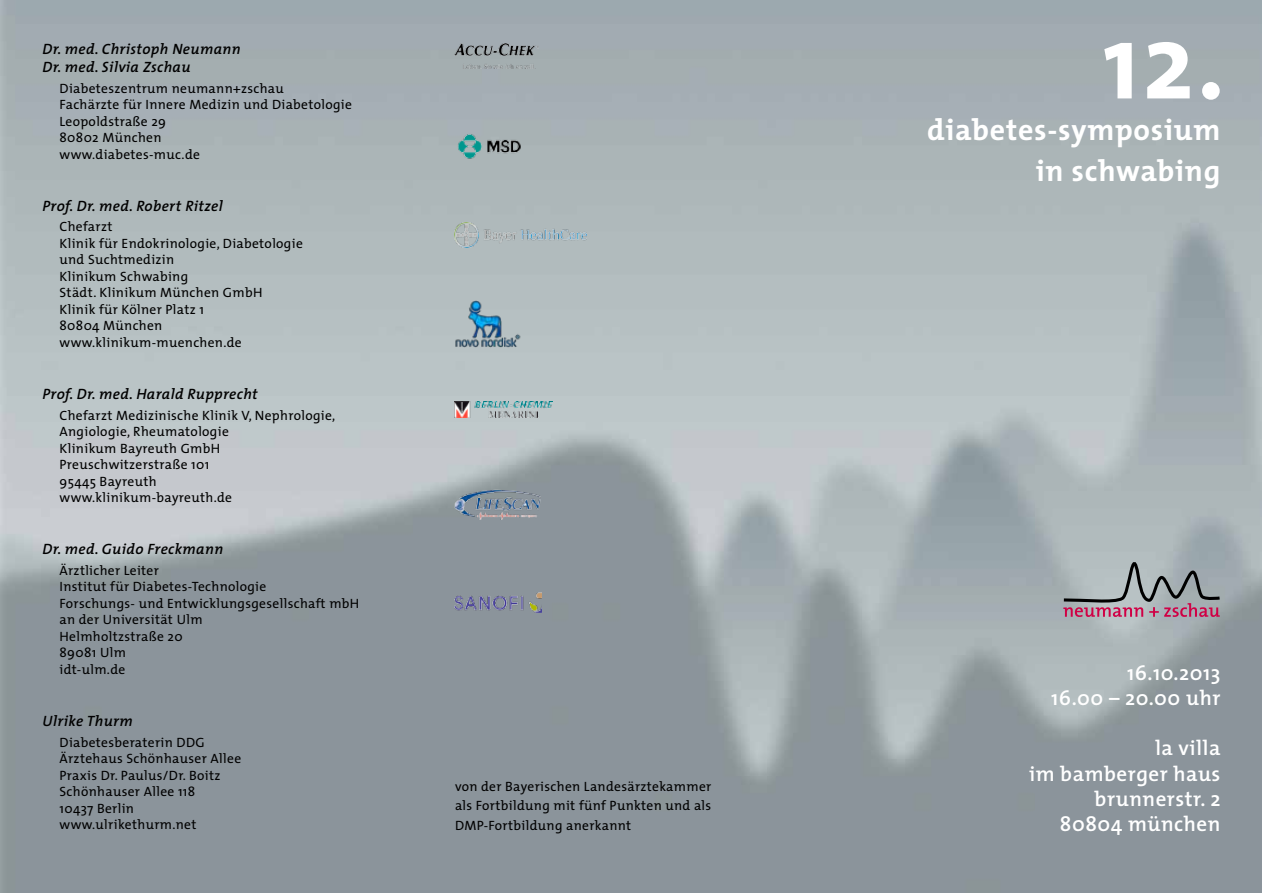
<style>
.page{position:relative;width:1263px;height:893px;background:#fff}
.page>*{position:absolute;margin:0;border:0;box-sizing:border-box;transform-origin:0 0}
.t1{font:700 108px "The Mix";color:#fff}
.t2{font:700 30px/41.1px "The Mix";letter-spacing:.025em;color:#fff;text-align:right}
.t3{font:600 21px/25.2px "The Mix";letter-spacing:.025em;color:#fff;text-align:right}
.t4{font:italic 600 15px/18px "The Mix";letter-spacing:.025em;color:#000}
.t5{font:13.5px/16.5px "The Mix";letter-spacing:.025em;color:#000}
</style>
<div class="page">
<img style="left:0;top:0;width:1262px;height:893px">
<img style="left:454px;top:289px;width:74px;height:69px">
<img style="left:454px;top:490px;width:86px;height:29px">
<img style="left:454px;top:129px;width:69px;height:33px">
<img style="left:454px;top:223px;width:133px;height:25px">
<img style="left:454px;top:401px;width:99px;height:16px">
<svg style="left:1061px;top:545px;width:161px;height:72px;background:#a2a0a6"></svg>
<img style="left:454px;top:43px;width:85px;height:26px">
<img style="left:455px;top:592px;width:86px;height:20px">
<p class="t4" style="left:43px;top:40px;width:200px">Dr. med. Christoph Neumann<br>Dr. med. Silvia Zschau</p>
<p class="t5" style="left:60px;top:80px;width:294px">Diabeteszentrum neumann+zschau<br>Fachärzte für Innere Medizin und Diabetologie<br>Leopoldstraße 29<br>80802 München<br>www.diabetes-muc.de</p>
<p class="t4" style="left:43px;top:197px;width:182px">Prof. Dr. med. Robert Ritzel</p>
<p class="t5" style="left:60px;top:219px;width:245px">Chefarzt<br>Klinik für Endokrinologie, Diabetologie und Suchtmedizin<br>Klinikum Schwabing<br>Städt. Klinikum München GmbH<br>Klinik für Kölner Platz 1<br>80804 München www.klinikum-muenchen.de</p>
<p class="t4" style="left:43px;top:385px;width:217px">Prof. Dr. med. Harald Rupprecht</p>
<p class="t5" style="left:60px;top:407px;width:277px">Chefarzt Medizinische Klinik V, Nephrologie,<br>Angiologie, Rheumatologie<br>Klinikum Bayreuth GmbH<br>Preuschwitzerstraße 101<br>95445 Bayreuth<br>www.klinikum-bayreuth.de</p>
<p class="t4" style="left:43px;top:540px;width:182px">Dr. med. Guido Freckmann</p>
<p class="t5" style="left:60px;top:562px;width:301px">Ärztlicher Leiter<br>Institut für Diabetes-Technologie<br>Forschungs- und Entwicklungsgesellschaft mbH an der Universität Ulm<br>Helmholtzstraße 20<br>89081 Ulm<br>idt-ulm.de</p>
<p class="t4" style="left:43px;top:712px;width:92px">Ulrike Thurm</p>
<p class="t5" style="left:60px;top:734px;width:183px">Diabetesberaterin DDG<br>Ärztehaus Schönhauser Allee<br>Praxis Dr. Paulus/Dr. Boitz<br>Schönhauser Allee 118<br>10437 Berlin www.ulrikethurm.net</p>
<p class="t5" style="left:455px;top:777px;width:258px;line-height:19.5px;text-align:justify">von der Bayerischen Landesärztekammer als Fortbildung mit fünf Punkten und als DMP-Fortbildung anerkannt</p>
<h1 class="t1" style="left:1103px;top:-7px;width:124px">12.</h1>
<h2 class="t2" style="left:927px;top:109px;width:295px">diabetes-symposium in schwabing</h2>
<h3 class="t3" style="left:1051px;top:660px;width:171px">16.10.2013<br>16.00 – 20.00 uhr</h3>
<h3 class="t3" style="left:1029px;top:736px;width:193px">la villa<br>im bamberger haus brunnerstr. 2<br>80804 münchen</h3>
</div>
